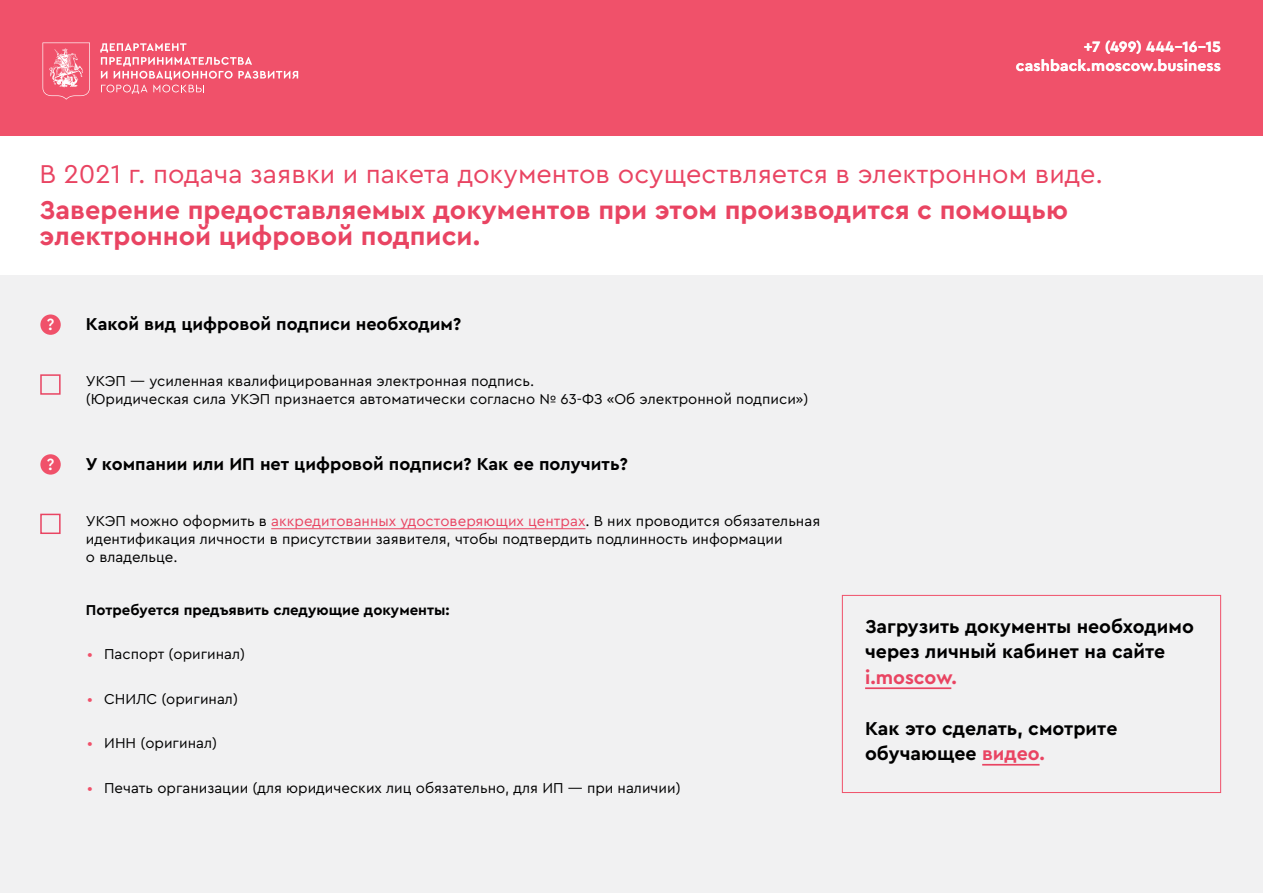
<style>
.page{position:relative;width:1263px;height:893px;background:#fff}
.page>*{position:absolute;margin:0;border:0;box-sizing:border-box;transform-origin:0 0}
.t1{font:700 27px/25.5px "Cera Pro";color:#e94462}
.t2{font:27px "Cera Pro";color:#e94462}
.t3{font:700 19.5px/25.5px "Cera Pro";color:#000}
.t4{font:700 19.5px "Cera Pro";color:#e94462}
.t5{font:700 18px "Cera Pro";color:#000}
.t6{font:500 17.1px "Cera Pro";color:#fff}
.t7{font:700 15.75px/18.9px "Cera Pro";letter-spacing:.005em;color:#fff;text-align:right}
.t8{font:15px/18px "Cera Pro";color:#000}
.t9{font:700 15px "Cera Pro";color:#000}
.s1{color:#e94462}
.s2{color:#f0516a}
</style>
<div class="page">
<div style="left:0;top:0;width:1263px;height:135px;background:#f0516a"></div>
<svg style="left:43px;top:43px;width:47px;height:57px"></svg>
<svg style="left:100px;top:43px;width:198px;height:51px"></svg>
<div style="left:0;top:276px;width:1263px;height:617px;background:#f1f1f2"></div>
<hr style="left:865px;top:687px;width:86px;height:2px;background:#e94462">
<hr style="left:982px;top:764px;width:57px;height:2px;background:#e94462">
<hr style="left:271px;top:528px;width:314px;height:1px;background:#e94462">
<div style="left:40px;top:374px;width:21px;height:21px;border:2px solid #e94462"></div>
<div style="left:40px;top:514px;width:21px;height:20px;border:2px solid #e94462"></div>
<div style="left:40px;top:314px;width:21px;height:21px;background:#f0516a;border-radius:50%"></div>
<div style="left:40px;top:454px;width:21px;height:21px;background:#f0516a;border-radius:50%"></div>
<div style="left:842px;top:595px;width:379px;height:198px;border:1px solid #f0516a"></div>
<p class="t7" style="left:1016px;top:37px;width:207px">+7 (499) 444–16–15 cashback.moscow.business</p>
<h1 class="t2" style="left:40px;top:156px;width:1065px">В 2021 г. подача заявки и пакета документов осуществляется в электронном виде.</h1>
<h1 class="t1" style="left:40px;top:196px;width:1030px">Заверение предоставляемых документов при этом производится с помощью электронной цифровой подписи.</h1>
<p class="t6" style="left:47px;top:313px;width:9px">?</p>
<p class="t6" style="left:47px;top:453px;width:9px">?</p>
<p class="t5" style="left:86px;top:312px;width:377px">Какой вид цифровой подписи необходим?</p>
<p class="t8" style="left:86px;top:372px;width:724px">УКЭП — усиленная квалифицированная электронная подпись.<br>(Юридическая сила УКЭП признается автоматически согласно № 63-ФЗ «Об электронной подписи»)</p>
<p class="t5" style="left:86px;top:452px;width:543px">У компании или ИП нет цифровой подписи? Как ее получить?</p>
<p class="t8" style="left:86px;top:511px;width:736px">УКЭП можно оформить в <span class="s1">аккредитованных удостоверяющих центрах</span>. В них проводится обязательная идентификация личности в присутствии заявителя, чтобы подтвердить подлинность информации<br>о владельце.</p>
<p class="t9" style="left:86px;top:600px;width:365px">Потребуется предъявить следующие документы:</p>
<p class="t8" style="left:87px;top:645px;width:160px"><span class="s2">•</span> Паспорт (оригинал)</p>
<p class="t8" style="left:87px;top:689px;width:152px"><span class="s2">•</span> СНИЛС (оригинал)</p>
<p class="t8" style="left:87px;top:734px;width:131px"><span class="s2">•</span> ИНН (оригинал)</p>
<p class="t8" style="left:87px;top:778px;width:595px"><span class="s2">•</span> Печать организации (для юридических лиц обязательно, для ИП — при наличии)</p>
<h2 class="t3" style="left:865px;top:613px;width:330px">Загрузить документы необходимо через личный кабинет на сайте</h2>
<h2 class="t4" style="left:865px;top:664px;width:93px">i.moscow.</h2>
<h2 class="t3" style="left:865px;top:715px;width:254px">Как это сделать, смотрите обучающее <span class="s1">видео.</span></h2>
</div>
